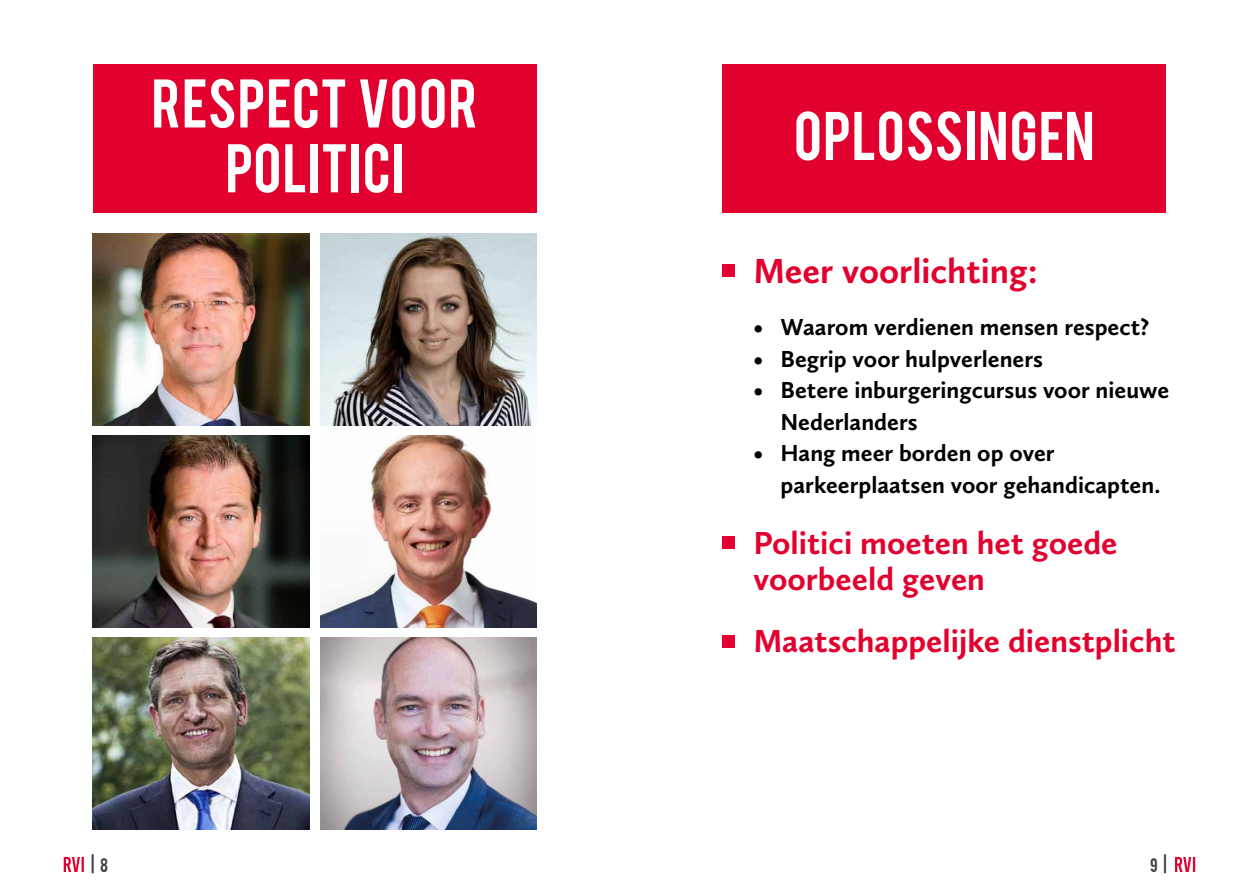
<style>
.page{position:relative;width:1259px;height:893px;background:#fff}
.page>*{position:absolute;margin:0;border:0;box-sizing:border-box;transform-origin:0 0}
.t1{font:54px/64.8px "Bebas";letter-spacing:.015em;color:#fff;text-align:center}
.t2{font:700 36px "Calluna Sans";color:#e2002f}
.t3{font:700 33px/36px "Calluna Sans";color:#e2002f}
.t4{font:700 24px/31.5px "Calluna Sans";color:#000}
.t5{font:15.15px "Bebas";color:#3e3d40}
</style>
<div class="page">
<svg style="left:1175px;top:857px;width:20px;height:15px"></svg>
<svg style="left:64px;top:857px;width:20px;height:15px"></svg>
<div style="left:93px;top:64px;width:443px;height:149px;background:#e2002f"></div>
<div style="left:722px;top:64px;width:444px;height:149px;background:#e2002f"></div>
<img style="left:93px;top:234px;width:216px;height:192px">
<img style="left:93px;top:435px;width:216px;height:193px">
<img style="left:93px;top:637px;width:216px;height:192px">
<img style="left:320px;top:234px;width:216px;height:192px">
<img style="left:320px;top:435px;width:216px;height:193px">
<img style="left:320px;top:637px;width:216px;height:192px">
<div style="left:722px;top:264px;width:13px;height:12px;background:#e2002f"></div>
<div style="left:722px;top:536px;width:13px;height:13px;background:#e2002f"></div>
<div style="left:722px;top:635px;width:13px;height:13px;background:#e2002f"></div>
<h1 class="t1" style="left:152px;top:67px;width:328px">RESPECT VOOR<br>POLITICI</h1>
<h1 class="t1" style="left:794px;top:100px;width:302px">OPLOSSINGEN</h1>
<h2 class="t2" style="left:753px;top:248px;width:286px">Meer voorlichting:</h2>
<p class="t4" style="left:753px;top:311px;width:397px">• Waarom verdienen mensen respect?</p>
<p class="t4" style="left:753px;top:342px;width:291px">• Begrip voor hulpverleners</p>
<p class="t4" style="left:780px;top:374px;width:390px;text-indent:-27px">• Betere inburgeringcursus voor nieuwe<br>Nederlanders</p>
<p class="t4" style="left:780px;top:437px;width:381px;text-indent:-27px">• Hang meer borden op over parkeerplaatsen voor gehandicapten.</p>
<h3 class="t3" style="left:753px;top:525px;width:365px">Politici moeten het goede voorbeeld geven</h3>
<h3 class="t3" style="left:753px;top:622px;width:423px">Maatschappelijke dienstplicht</h3>
<p class="t5" style="left:91px;top:854px;width:18px">| 8</p>
<p class="t5" style="left:1150px;top:854px;width:18px">9 |</p>
</div>
